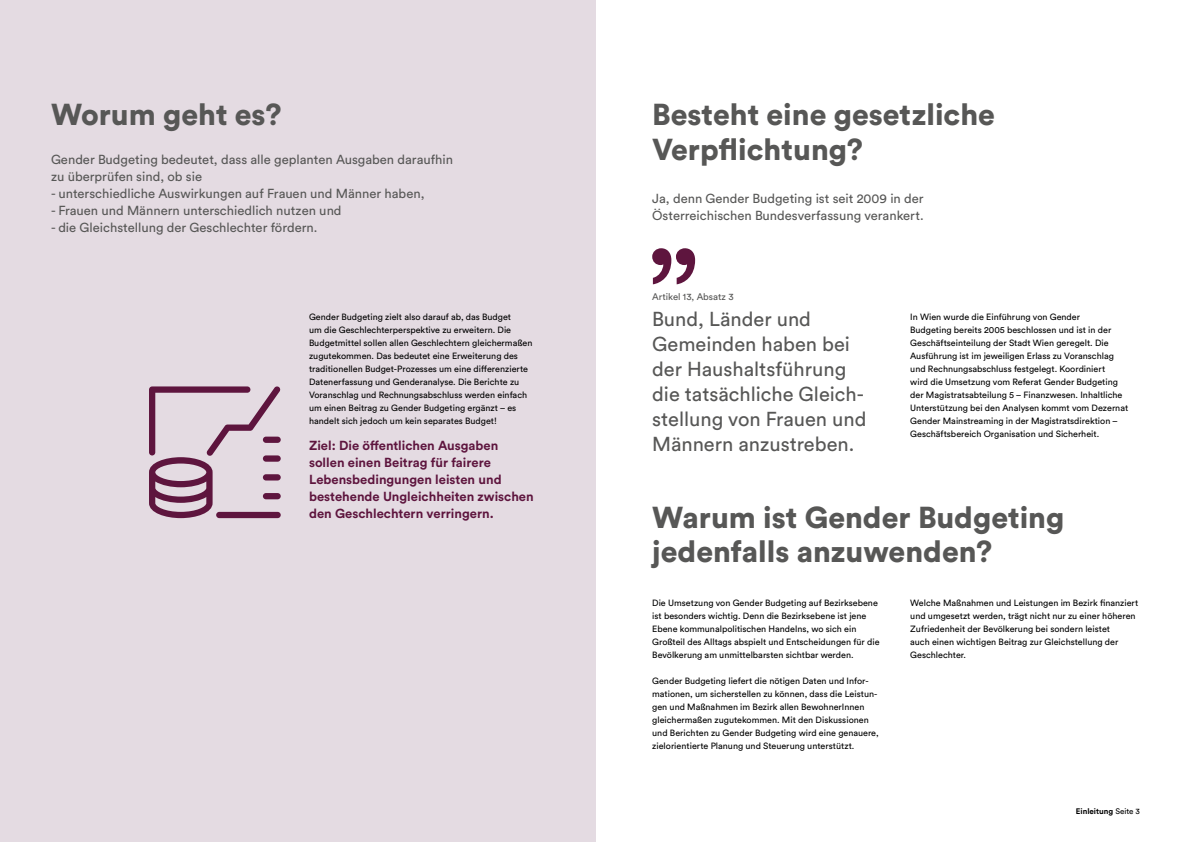
<style>
.page{position:relative;width:1191px;height:842px;background:#fff}
.page>*{position:absolute;margin:0;border:0;box-sizing:border-box;transform-origin:0 0}
.t1{font:900 30px/35px "Circular Std";color:#575756}
.t2{font:20px/25px "Circular Std";color:#575756}
.t3{font:13px/17px "Circular Std";color:#575756}
.t4{font:700 13px/17px "Circular Std";color:#5e153e}
.t5{font:9.5px "Circular Std";color:#575756}
.t6{font:9px/13px "Circular Std";color:#000}
.t7{font:700 8px "Circular Std";color:#000}
.s1{font-weight:400}
</style>
<div class="page">
<div style="left:0;top:0;width:595px;height:842px;background:#e4dbe2"></div>
<svg style="left:149px;top:386px;width:132px;height:132px"></svg>
<div style="left:263px;top:493px;width:18px;height:6px;background:#5e153e;border-radius:3px"></div>
<div style="left:263px;top:474px;width:18px;height:6px;background:#5e153e;border-radius:3px"></div>
<div style="left:263px;top:455px;width:18px;height:7px;background:#5e153e;border-radius:3px"></div>
<div style="left:263px;top:437px;width:18px;height:6px;background:#5e153e;border-radius:3px"></div>
<svg style="left:652px;top:248px;width:43px;height:36px"></svg>
<p class="t1" style="left:51px;top:96px;width:232px">Worum geht es?</p>
<p class="t3" style="left:51px;top:151px;width:403px">Gender Budgeting bedeutet, dass alle geplanten Ausgaben daraufhin zu überprüfen sind, ob sie</p>
<p class="t3" style="left:51px;top:185px;width:375px">- unterschiedliche Auswirkungen auf Frauen und Männer haben,</p>
<p class="t3" style="left:51px;top:202px;width:292px">- Frauen und Männern unterschiedlich nutzen und</p>
<p class="t3" style="left:51px;top:219px;width:268px">- die Gleichstellung der Geschlechter fördern.</p>
<p class="t6" style="left:309px;top:310px;width:225px">Gender Budgeting zielt also darauf ab, das Budget<br>um die Geschlechterperspektive zu erweitern. Die Budgetmittel sollen allen Geschlechtern gleichermaßen zugutekommen. Das bedeutet eine Erweiterung des traditionellen Budget-Prozesses um eine differenzierte Datenerfassung und Genderanalyse. Die Berichte zu Voranschlag und Rechnungsabschluss werden einfach um einen Beitrag zu Gender Budgeting ergänzt – es handelt sich jedoch um kein separates Budget!</p>
<p class="t4" style="left:309px;top:437px;width:226px">Ziel: Die öffentlichen Ausgaben sollen einen Beitrag für fairere Lebensbedingungen leisten und bestehende Ungleichheiten zwischen den Geschlechtern verringern.</p>
<p class="t1" style="left:652px;top:96px;width:344px">Besteht eine gesetzliche<br>Verpflichtung?</p>
<p class="t3" style="left:652px;top:190px;width:273px">Ja, denn Gender Budgeting ist seit 2009 in der<br>Österreichischen Bundesverfassung verankert.</p>
<p class="t5" style="left:652px;top:291px;width:83px">Artikel 13, Absatz 3</p>
<p class="t2" style="left:652px;top:306px;width:216px">Bund, Länder und<br>Gemeinden haben bei der Haushaltsführung die tatsächliche Gleich&shy;stellung von Frauen und<br>Männern anzustreben.</p>
<p class="t6" style="left:910px;top:310px;width:219px">In Wien wurde die Einführung von Gender<br>Budgeting bereits 2005 beschlossen und ist in der Geschäftseinteilung der Stadt Wien geregelt. Die Ausführung ist im jeweiligen Erlass zu Voranschlag und Rechnungsabschluss festgelegt. Koordiniert<br>wird die Umsetzung vom Referat Gender Budgeting der Magistratsabteilung 5 – Finanzwesen. Inhaltliche Unterstützung bei den Analysen kommt vom Dezernat Gender Mainstreaming in der Magistratsdirektion – Geschäftsbereich Organisation und Sicherheit.</p>
<p class="t1" style="left:652px;top:500px;width:413px;line-height:34px">Warum ist Gender Budgeting jedenfalls anzuwenden?</p>
<p class="t6" style="left:652px;top:596px;width:229px">Die Umsetzung von Gender Budgeting auf Bezirksebene ist besonders wichtig. Denn die Bezirksebene ist jene Ebene kommunalpolitischen Handelns, wo sich ein Großteil des Alltags abspielt und Entscheidungen für die Bevölkerung am unmittelbarsten sichtbar werden.</p>
<p class="t6" style="left:652px;top:674px;width:228px">Gender Budgeting liefert die nötigen Daten und Infor&shy;mationen, um sicherstellen zu können, dass die Leistun&shy;gen und Maßnahmen im Bezirk allen BewohnerInnen gleichermaßen zugutekommen. Mit den Diskussionen und Berichten zu Gender Budgeting wird eine genauere, zielorientierte Planung und Steuerung unterstützt.</p>
<p class="t6" style="left:910px;top:596px;width:230px">Welche Maßnahmen und Leistungen im Bezirk finanziert und umgesetzt werden, trägt nicht nur zu einer höheren Zufriedenheit der Bevölkerung bei sondern leistet<br>auch einen wichtigen Beitrag zur Gleichstellung der Geschlechter.</p>
<p class="t7" style="left:1075px;top:806px;width:66px">Einleitung <span class="s1">Seite 3</span></p>
</div>
